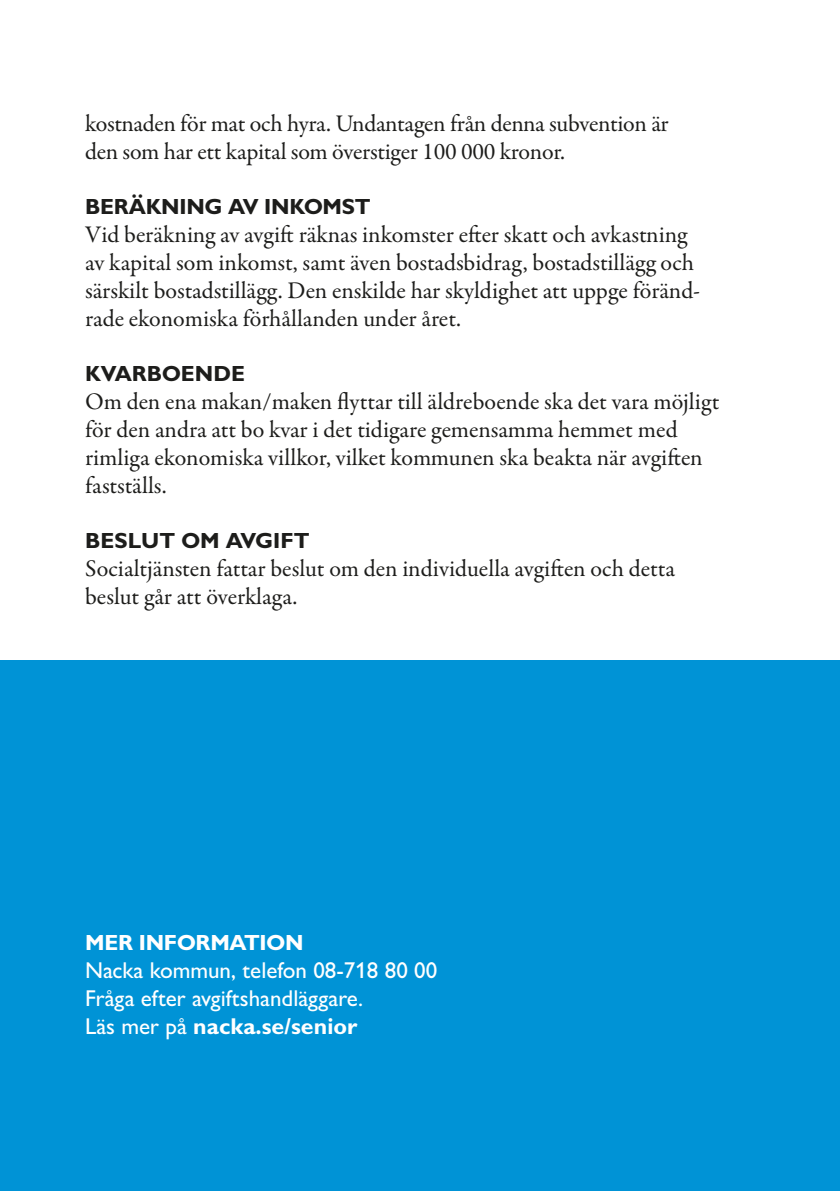
<style>
.page{position:relative;width:840px;height:1191px;background:#fff}
.page>*{position:absolute;margin:0;border:0;box-sizing:border-box;transform-origin:0 0}
.t1{font:24px/28px "Garamond Premr Pro";letter-spacing:-.005em;color:#1d1d1b}
.t2{font:500 23px/28px "Gill Sans MT For Nacka";color:#fff}
.t3{font:700 22px "Gill Sans MT Std";letter-spacing:-.01em;color:#1d1d1b}
.t4{font:700 22px "Gill Sans MT Std";letter-spacing:-.01em;color:#fff}
.s1{font-weight:700}
</style>
<div class="page">
<div style="left:0;top:660px;width:839px;height:531px;background:#0093d6"></div>
<p class="t1" style="left:85px;top:110px;width:584px">kostnaden för mat och hyra. Undantagen från denna subvention är den som har ett kapital som överstiger 100 000 kronor.</p>
<p class="t3" style="left:85px;top:193px;width:287px">BERÄKNING AV INKOMST</p>
<p class="t1" style="left:85px;top:221px;width:616px">Vid beräkning av avgift räknas inkomster efter skatt och avkastning av kapital som inkomst, samt även bostadsbidrag, bostadstillägg och särskilt bostadstillägg. Den enskilde har skyldighet att uppge föränd&shy;rade ekonomiska förhållanden under året.</p>
<p class="t3" style="left:85px;top:360px;width:161px">KVARBOENDE</p>
<p class="t1" style="left:85px;top:388px;width:635px">Om den ena makan/maken flyttar till äldreboende ska det vara möjligt för den andra att bo kvar i det tidigare gemensamma hemmet med rimliga ekonomiska villkor, vilket kommunen ska beakta när avgiften fastställs.</p>
<p class="t3" style="left:85px;top:527px;width:226px">BESLUT OM AVGIFT</p>
<p class="t1" style="left:85px;top:555px;width:591px">Socialtjänsten fattar beslut om den individuella avgiften och detta beslut går att överklaga.</p>
<p class="t4" style="left:85px;top:928px;width:220px">MER INFORMATION</p>
<p class="t2" style="left:85px;top:955px;width:353px">Nacka kommun, telefon 08-718 80 00<br>Fråga efter avgiftshandläggare.<br>Läs mer på <span class="s1">nacka.se/senior</span></p>
</div>
